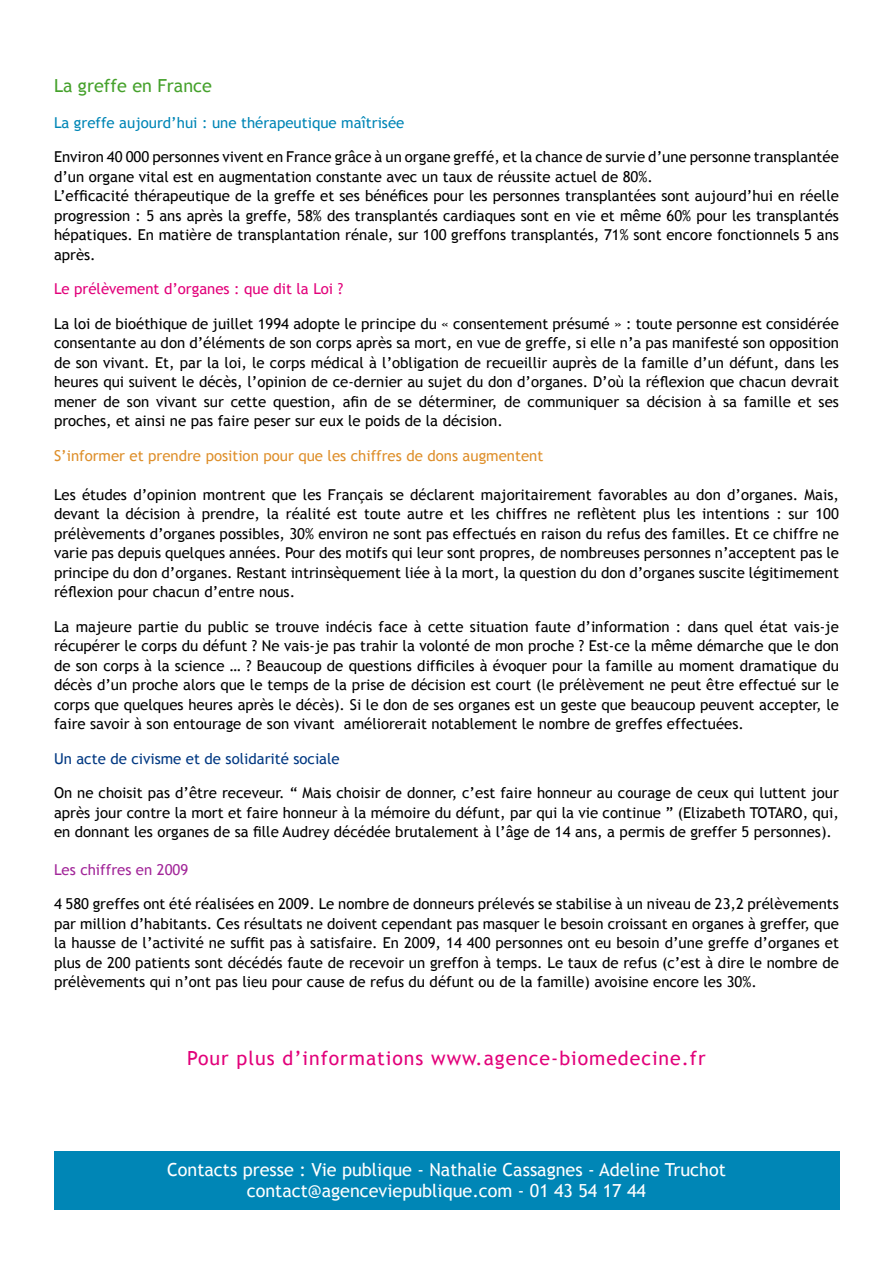
<style>
.page{position:relative;width:893px;height:1263px;background:#fff}
.page>*{position:absolute;margin:0;border:0;box-sizing:border-box;transform-origin:0 0}
.t1{font:19.5px "Trebuchet MS";letter-spacing:.05em;color:#e2007a}
.t2{font:18px/21px "Trebuchet MS";color:#fff;text-align:center}
.t3{font:18px "Trebuchet MS";color:#45a12b}
.t4{font:15px/19.5px "Trebuchet MS";color:#000;text-align:justify}
.t5{font:15px "Trebuchet MS";color:#de8f2b}
.t6{font:15px "Trebuchet MS";color:#0086b6}
.t7{font:15px "Trebuchet MS";color:#003882}
.t8{font:15px "Trebuchet MS";color:#e2007a}
.t9{font:15px "Trebuchet MS";color:#a22699}
</style>
<div class="page">
<div style="left:54px;top:1151px;width:786px;height:58px;background:#0086b6"></div>
<p class="t3" style="left:54px;top:75px;width:159px">La greffe en France</p>
<p class="t6" style="left:54px;top:113px;width:352px">La greffe aujourd’hui : une thérapeutique maîtrisée</p>
<p class="t4" style="left:54px;top:147px;width:786px;text-align:left">Environ 40 000 personnes vivent en France grâce à un organe greffé, et la chance de survie d’une personne transplantée d’un organe vital est en augmentation constante avec un taux de réussite actuel de 80%.<br>L’efficacité thérapeutique de la greffe et ses bénéfices pour les personnes transplantées sont aujourd’hui en réelle progression : 5 ans après la greffe, 58% des transplantés cardiaques sont en vie et même 60% pour les transplantés hépatiques. En matière de transplantation rénale, sur 100 greffons transplantés, 71% sont encore fonctionnels 5 ans après.</p>
<p class="t8" style="left:54px;top:280px;width:291px">Le prélèvement d’organes : que dit la Loi ?</p>
<p class="t4" style="left:54px;top:314px;width:786px">La loi de bioéthique de juillet 1994 adopte le principe du « consentement présumé » : toute personne est considérée consentante au don d’éléments de son corps après sa mort, en vue de greffe, si elle n’a pas manifesté son opposition de son vivant. Et, par la loi, le corps médical à l’obligation de recueillir auprès de la famille d’un défunt, dans les heures qui suivent le décès, l’opinion de ce-dernier au sujet du don d’organes. D’où la réflexion que chacun devrait mener de son vivant sur cette question, afin de se déterminer, de communiquer sa décision à sa famille et ses proches, et ainsi ne pas faire peser sur eux le poids de la décision.</p>
<p class="t5" style="left:54px;top:446px;width:491px">S’informer et prendre position pour que les chiffres de dons augmentent</p>
<p class="t4" style="left:54px;top:485px;width:786px">Les études d’opinion montrent que les Français se déclarent majoritairement favorables au don d’organes. Mais, devant la décision à prendre, la réalité est toute autre et les chiffres ne reflètent plus les intentions : sur 100 prélèvements d’organes possibles, 30% environ ne sont pas effectués en raison du refus des familles. Et ce chiffre ne varie pas depuis quelques années. Pour des motifs qui leur sont propres, de nombreuses personnes n’acceptent pas le principe du don d’organes. Restant intrinsèquement liée à la mort, la question du don d’organes suscite légitimement réflexion pour chacun d’entre nous.</p>
<p class="t4" style="left:54px;top:617px;width:786px">La majeure partie du public se trouve indécis face à cette situation faute d’information : dans quel état vais-je récupérer le corps du défunt ? Ne vais-je pas trahir la volonté de mon proche ? Est-ce la même démarche que le don de son corps à la science … ? Beaucoup de questions difficiles à évoquer pour la famille au moment dramatique du décès d’un proche alors que le temps de la prise de décision est court (le prélèvement ne peut être effectué sur le corps que quelques heures après le décès). Si le don de ses organes est un geste que beaucoup peuvent accepter, le faire savoir à son entourage de son vivant améliorerait notablement le nombre de greffes effectuées.</p>
<p class="t7" style="left:54px;top:749px;width:287px">Un acte de civisme et de solidarité sociale</p>
<p class="t4" style="left:54px;top:783px;width:786px">On ne choisit pas d’être receveur. “ Mais choisir de donner, c’est faire honneur au courage de ceux qui luttent jour après jour contre la mort et faire honneur à la mémoire du défunt, par qui la vie continue ” (Elizabeth TOTARO, qui, en donnant les organes de sa fille Audrey décédée brutalement à l’âge de 14 ans, a permis de greffer 5 personnes).</p>
<p class="t9" style="left:54px;top:860px;width:136px">Les chiffres en 2009</p>
<p class="t4" style="left:54px;top:894px;width:786px">4 580 greffes ont été réalisées en 2009. Le nombre de donneurs prélevés se stabilise à un niveau de 23,2 prélèvements par million d’habitants. Ces résultats ne doivent cependant pas masquer le besoin croissant en organes à greffer, que la hausse de l’activité ne suffit pas à satisfaire. En 2009, 14 400 personnes ont eu besoin d’une greffe d’organes et plus de 200 patients sont décédés faute de recevoir un greffon à temps. Le taux de refus (c’est à dire le nombre de prélèvements qui n’ont pas lieu pour cause de refus du défunt ou de la famille) avoisine encore les 30%.</p>
<h1 class="t1" style="left:187px;top:1047px;width:520px">Pour plus d’informations www.agence-biomedecine.fr</h1>
<p class="t2" style="left:167px;top:1159px;width:560px">Contacts presse : Vie publique - Nathalie Cassagnes - Adeline Truchot contact@agenceviepublique.com - 01 43 54 17 44</p>
</div>
